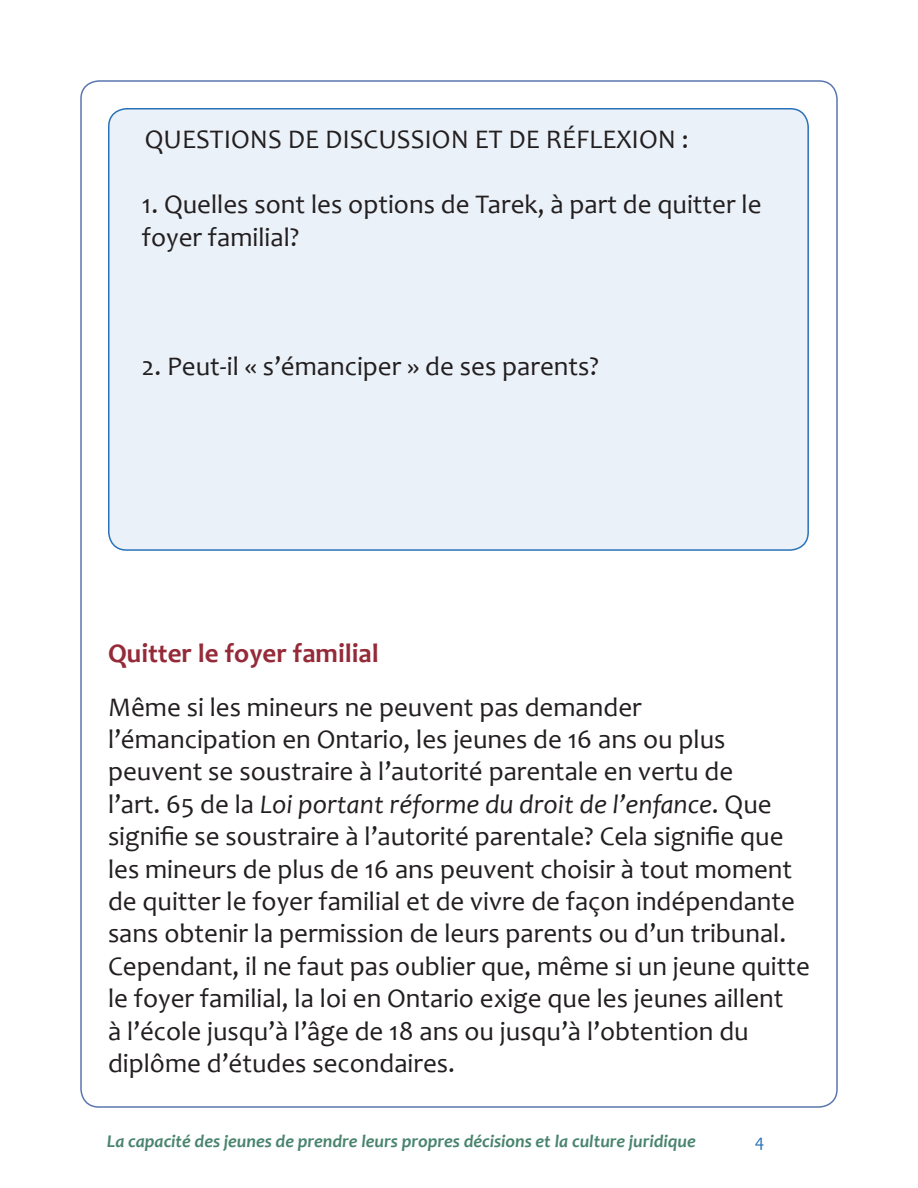
<style>
.page{position:relative;width:918px;height:1188px;background:#fff}
.page>*{position:absolute;margin:0;border:0;box-sizing:border-box;transform-origin:0 0}
.Paragraph_Style_3{font:27px/32.4px "Candara";color:#231f20}
.Resources_Heading_2{font:700 27px "Candara";color:#952a38}
.t1{font:italic 700 18px "Candara";color:#49846e}
.t2{font:18px "Candara";color:#2972b9}
.s1{font-style:italic}
</style>
<div class="page">
<div style="left:109px;top:109px;width:699px;height:441px;background:#eaf1f8;border-radius:18px"></div>
<div style="left:108px;top:108px;width:701px;height:443px;border:2px solid #2972b9;border-radius:18px"></div>
<p class="Paragraph_Style_3" style="left:145px;top:123px;width:545px">QUESTIONS DE DISCUSSION ET DE RÉFLEXION :</p>
<p class="Paragraph_Style_3" style="left:142px;top:188px;width:621px">1. Quelles sont les options de Tarek, à part de quitter le foyer familial?</p>
<p class="Paragraph_Style_3" style="left:142px;top:350px;width:459px">2. Peut-il « s’émanciper » de ses parents?</p>
<p class="Resources_Heading_2" style="left:108px;top:636px;width:272px">Quitter le foyer familial</p>
<p class="Paragraph_Style_3" style="left:108px;top:690px;width:704px">Même si les mineurs ne peuvent pas demander l’émancipation en Ontario, les jeunes de 16 ans ou plus peuvent se soustraire à l’autorité parentale en vertu de<br>l’art. 65 de la <span class="s1">Loi portant réforme du droit de l’enfance</span>. Que signifie se soustraire à l’autorité parentale? Cela signifie que les mineurs de plus de 16 ans peuvent choisir à tout moment de quitter le foyer familial et de vivre de façon indépendante sans obtenir la permission de leurs parents ou d’un tribunal.<br>Cependant, il ne faut pas oublier que, même si un jeune quitte le foyer familial, la loi en Ontario exige que les jeunes aillent<br>à l’école jusqu’à l’âge de 18 ans ou jusqu’à l’obtention du diplôme d’études secondaires.</p>
<p class="t1" style="left:107px;top:1130px;width:590px">La capacité des jeunes de prendre leurs propres décisions et la culture juridique</p>
<p class="t2" style="left:755px;top:1130px;width:11px">4</p>
</div>
